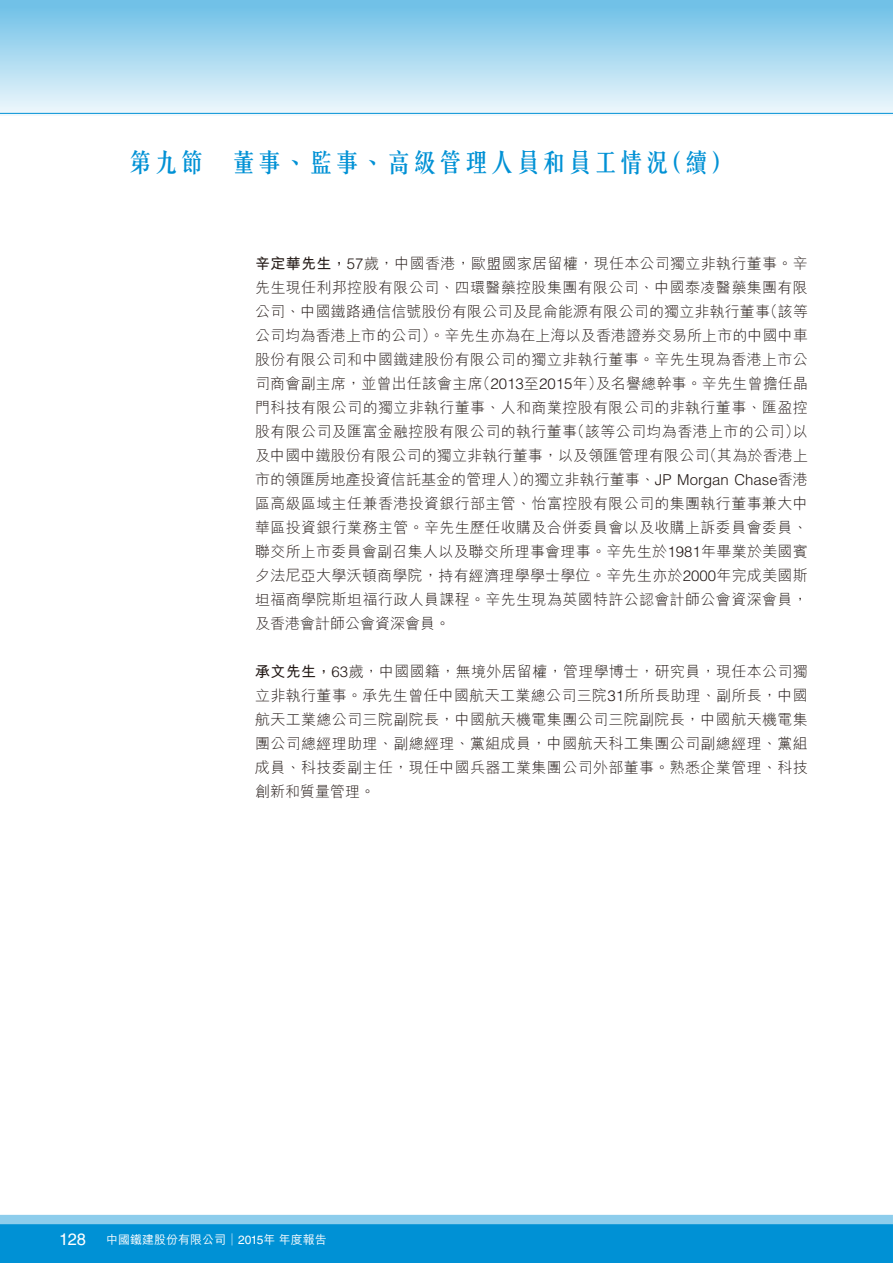
<style>
.page{position:relative;width:893px;height:1263px;background:#fff}
.page>*{position:absolute;margin:0;border:0;box-sizing:border-box;transform-origin:0 0}
.t1{font:500 25.5px "C Song 3 HK";letter-spacing:.015em;color:#0091d5}
.t2{font:300 15px/24px "M Hei HK";letter-spacing:.025em;color:#231916;text-align:justify}
.t3{font:500 12px "M Hei HK";color:#fff}
.s1{font-weight:700}
.s2{font-family:"Helvetica LT Std"}
.s3{font-family:"Helvetica LT Std";font-weight:400;font-size:16.5px}
.s4{font-family:"Helvetica LT Std";font-weight:400}
</style>
<div class="page">
<div style="left:0;top:0;width:893px;height:116px;background:linear-gradient(to bottom,#6bbfe6,#eef7fc)"></div>
<div style="left:0;top:1224px;width:893px;height:39px;background:#0091d5"></div>
<hr style="left:0;top:113px;width:893px;height:1px;background:#0091d5">
<div style="left:0;top:1215px;width:893px;height:10px;background:#8dcdec"></div>
<h1 class="t1" style="left:128px;top:149px;width:609px">第九節 董事、監事、高級管理人員和員工情況（續）</h1>
<p class="t2" style="left:255px;top:251px;width:554px"><span class="s1">辛定華先生，</span><span class="s2">57</span>歲，中國香港，歐盟國家居留權，現任本公司獨立非執行董事。辛先生現任利邦控股有限公司、四環醫藥控股集團有限公司、中國泰凌醫藥集團有限公司、中國鐵路通信信號股份有限公司及昆侖能源有限公司的獨立非執行董事（該等公司均為香港上市的公司）。辛先生亦為在上海以及香港證券交易所上市的中國中車股份有限公司和中國鐵建股份有限公司的獨立非執行董事。辛先生現為香港上市公司商會副主席，並曾出任該會主席（<span class="s2">2013</span>至<span class="s2">2015</span>年）及名譽總幹事。辛先生曾擔任晶門科技有限公司的獨立非執行董事、人和商業控股有限公司的非執行董事、匯盈控股有限公司及匯富金融控股有限公司的執行董事（該等公司均為香港上市的公司）以及中國中鐵股份有限公司的獨立非執行董事，以及領匯管理有限公司（其為於香港上市的領匯房地產投資信託基金的管理人）的獨立非執行董事、<span class="s2">JP Morgan Chase</span>香港區高級區域主任兼香港投資銀行部主管、怡富控股有限公司的集團執行董事兼大中華區投資銀行業務主管。辛先生歷任收購及合併委員會以及收購上訴委員會委員、聯交所上市委員會副召集人以及聯交所理事會理事。辛先生於<span class="s2">1981</span>年畢業於美國賓夕法尼亞大學沃頓商學院，持有經濟理學學士學位。辛先生亦於<span class="s2">2000</span>年完成美國斯坦福商學院斯坦福行政人員課程。辛先生現為英國特許公認會計師公會資深會員，及香港會計師公會資深會員。</p>
<p class="t2" style="left:255px;top:659px;width:554px"><span class="s1">承文先生，</span><span class="s2">63</span>歲，中國國籍，無境外居留權，管理學博士，研究員，現任本公司獨立非執行董事。承先生曾任中國航天工業總公司三院<span class="s2">31</span>所所長助理、副所長，中國航天工業總公司三院副院長，中國航天機電集團公司三院副院長，中國航天機電集團公司總經理助理、副總經理、黨組成員，中國航天科工集團公司副總經理、黨組成員、科技委副主任，現任中國兵器工業集團公司外部董事。熟悉企業管理、科技創新和質量管理。</p>
<p class="t3" style="left:59px;top:1230px;width:269px"><span class="s3">128</span> 中國鐵建股份有限公司∣<span class="s4">2015</span>年 年度報告</p>
</div>
